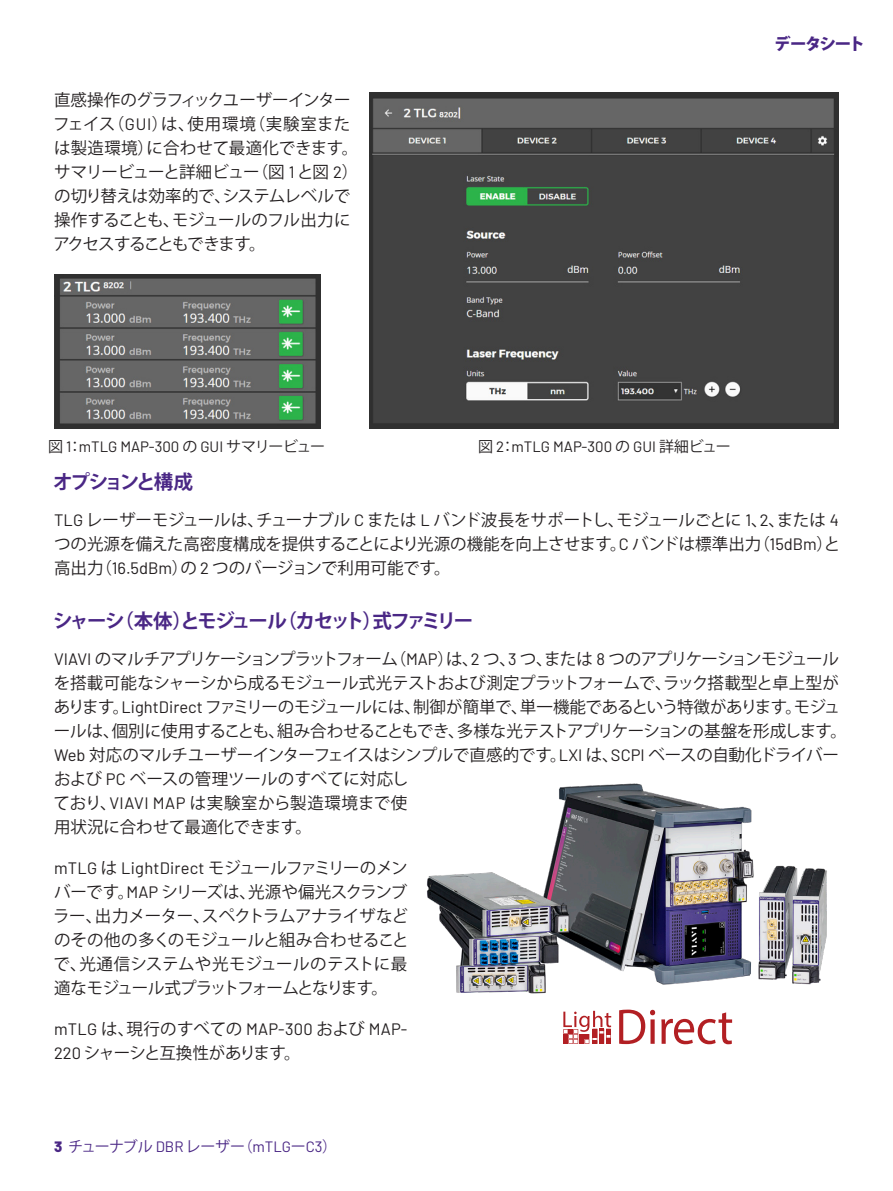
<style>
.page{position:relative;width:893px;height:1191px;background:#fff}
.page>*{position:absolute;margin:0;border:0;box-sizing:border-box;transform-origin:0 0}
.B-H1_Heading_Purple_13_16{font:700 19.5px "Koz Go Pro";letter-spacing:-.12em;color:#4a2785}
.Body_Copy{font:16.5px/24px "Koz Go Pro";letter-spacing:-.03em;color:#231f20;text-align:justify}
.Body_Copy-2{font:16.5px/24px "Koz Go Pro";letter-spacing:-.065em;color:#231f20}
.t1{font:800 16.5px "Koz Go Pro";letter-spacing:-.09em;color:#4a2785}
.t2{font:15px "Barlow";color:#231f20}
.t3{font:15px "Koz Go Pro";letter-spacing:-.03em;color:#4a2785}
.s1{font-family:"Barlow"}
.s2{font-family:"Koz Go Pro"}
.s3{font-family:"Barlow";font-weight:800}
</style>
<div class="page">
<img style="left:427px;top:783px;width:400px;height:211px">
<svg style="left:619px;top:1009px;width:36px;height:35px"></svg>
<svg style="left:661px;top:1012px;width:71px;height:32px"></svg>
<svg style="left:563px;top:1010px;width:48px;height:33px"></svg>
<img style="left:370px;top:93px;width:469px;height:335px">
<img style="left:54px;top:275px;width:266px;height:153px">
<p class="Body_Copy" style="left:53px;top:88px;width:307px;text-align:left">直感操作のグラフィックユーザーインターフェイス（<span class="s1">GUI</span>）は、使用環境（実験室または製造環境）に合わせて最適化できます。サマリービューと詳細ビュー（図 <span class="s1">1</span> と図 <span class="s1">2</span>）の切り替えは効率的で、システムレベルで操作することも、モジュールのフル出力にアクセスすることもできます。</p>
<p class="t1" style="left:774px;top:33px;width:92px">データシート</p>
<p class="t2" style="left:48px;top:435px;width:279px"><span class="s2">図</span> 1<span class="s2">：</span>mTLG MAP-300 <span class="s2">の</span> GUI <span class="s2">サマリービュー</span></p>
<p class="t2" style="left:478px;top:435px;width:254px"><span class="s2">図</span> 2<span class="s2">：</span>mTLG MAP-300 <span class="s2">の</span> GUI <span class="s2">詳細ビュー</span></p>
<p class="B-H1_Heading_Purple_13_16" style="left:53px;top:469px;width:141px">オプションと構成</p>
<p class="Body_Copy" style="left:54px;top:508px;width:788px"><span class="s1">TLG</span> レーザーモジュールは、チューナブル <span class="s1">C</span> または <span class="s1">L</span> バンド波長をサポートし、モジュールごとに <span class="s1">1</span>、<span class="s1">2</span>、または <span class="s1">4</span>つの光源を備えた高密度構成を提供することにより光源の機能を向上させます。<span class="s1">C</span> バンドは標準出力（<span class="s1">15dBm</span>）と高出力（<span class="s1">16.5dBm</span>）の <span class="s1">2</span> つのバージョンで利用可能です。</p>
<p class="B-H1_Heading_Purple_13_16" style="left:53px;top:608px;width:422px">シャーシ（本体）とモジュール（カセット）式ファミリー</p>
<p class="Body_Copy" style="left:54px;top:647px;width:795px;text-align:left"><span class="s1">VIAVI</span> のマルチアプリケーションプラットフォーム（<span class="s1">MAP</span>）は、<span class="s1">2</span> つ、<span class="s1">3</span> つ、または <span class="s1">8</span> つのアプリケーションモジュールを搭載可能なシャーシから成るモジュール式光テストおよび測定プラットフォームで、ラック搭載型と卓上型があります。<span class="s1">LightDirect</span> ファミリーのモジュールには、制御が簡単で、単一機能であるという特徴があります。モジュールは、個別に使用することも、組み合わせることもでき、多様な光テストアプリケーションの基盤を形成します。<span class="s1">Web</span> 対応のマルチユーザーインターフェイスはシンプルで直感的です。<span class="s1">LXI</span> は、<span class="s1">SCPI</span> ベースの自動化ドライバーおよび <span class="s1">PC</span> ベースの管理ツールのすべてに対応し<br>ており、<span class="s1">VIAVI MAP</span> は実験室から製造環境まで使<br>用状況に合わせて最適化できます。</p>
<p class="Body_Copy" style="left:53px;top:856px;width:357px"><span class="s1">mTLG</span> は <span class="s1">LightDirect</span> モジュールファミリーのメンバーです。<span class="s1">MAP</span> シリーズは、光源や偏光スクランブラー、出力メーター、スペクトラムアナライザなどのその他の多くのモジュールと組み合わせることで、光通信システムや光モジュールのテストに最適なモジュール式プラットフォームとなります。</p>
<p class="Body_Copy-2" style="left:54px;top:1017px;width:355px"><span class="s1">mTLG</span> は、現行のすべての <span class="s1">MAP-300</span> および <span class="s1">MAP-<br>220</span> シャーシと互換性があります。</p>
<p class="t3" style="left:54px;top:1136px;width:285px"><span class="s3">3</span> チューナブル <span class="s1">DBR</span> レーザー（<span class="s1">mTLG</span>ー<span class="s1">C3</span>）</p>
</div>
